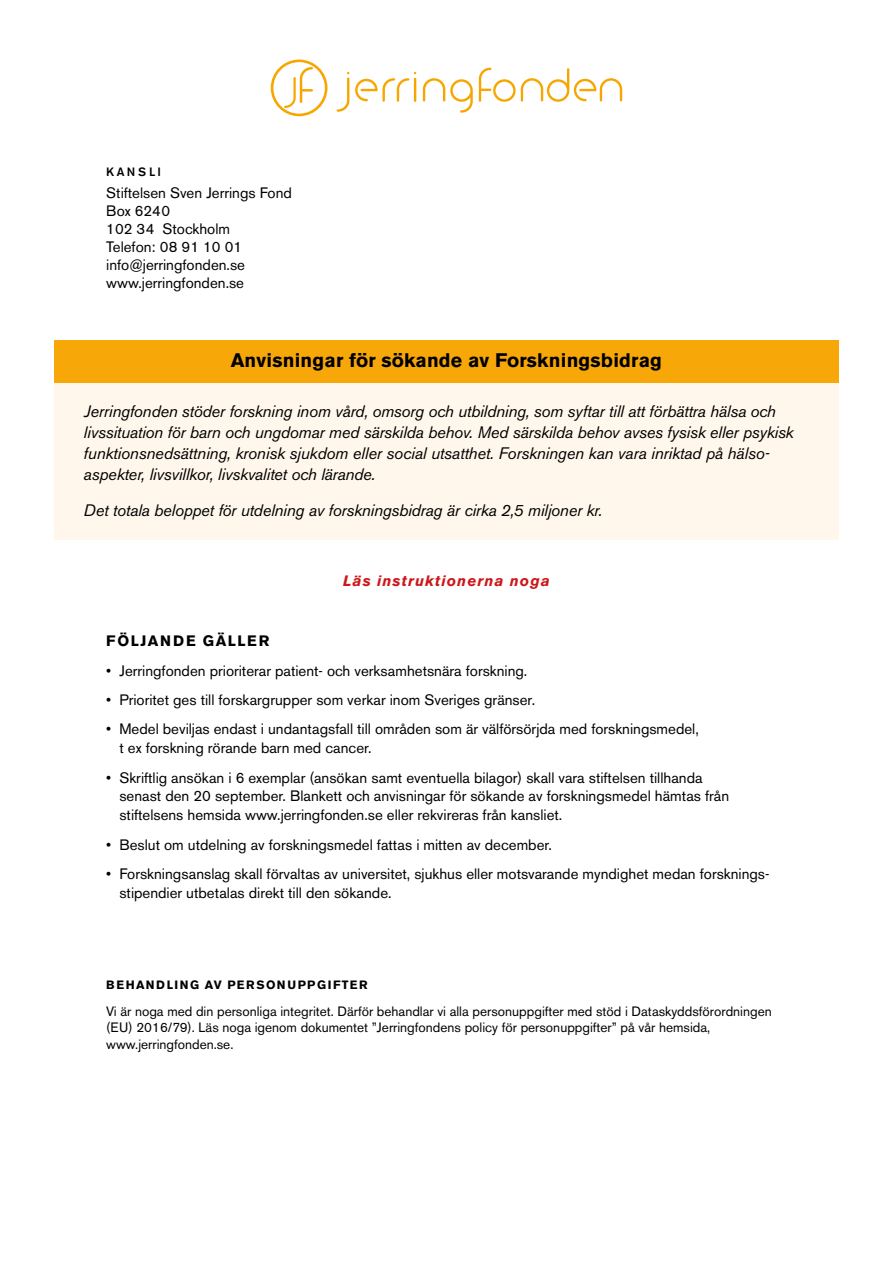
<style>
.page{position:relative;width:893px;height:1263px;background:#fff}
.page>*{position:absolute;margin:0;border:0;box-sizing:border-box;transform-origin:0 0}
.t1{font:700 19.5px "Akzidenz Grotesk BE";letter-spacing:.01em;color:#000}
.t2{font:italic 16.5px/21px "Akzidenz Grotesk BE";letter-spacing:-.015em;color:#000}
.t3{font:15px/18px "Akzidenz Grotesk BE";color:#000}
.t4{font:italic 700 15px "Akzidenz Grotesk BE";letter-spacing:.07em;color:#cd171a}
.t5{font:700 15px "Akzidenz Grotesk BE";letter-spacing:.1em;color:#000}
.t6{font:13.5px/16.5px "Akzidenz Grotesk BE";color:#000}
.t7{font:700 12px "Akzidenz Grotesk BE";letter-spacing:.13em;color:#000}
.t8{font:500 12px "Akzidenz Grotesk BE";letter-spacing:.2em;color:#000}
</style>
<div class="page">
<div style="left:54px;top:383px;width:785px;height:157px;background:#fff7eb"></div>
<div style="left:54px;top:340px;width:785px;height:43px;background:#f7a707"></div>
<svg style="left:423px;top:78px;width:50px;height:35px"></svg>
<svg style="left:479px;top:68px;width:143px;height:34px"></svg>
<svg style="left:271px;top:60px;width:56px;height:56px"></svg>
<svg style="left:337px;top:72px;width:12px;height:40px"></svg>
<svg style="left:355px;top:72px;width:61px;height:30px"></svg>
<p class="t8" style="left:106px;top:165px;width:56px">KANSLI</p>
<p class="t3" style="left:106px;top:184px;width:187px">Stiftelsen Sven Jerrings Fond<br>Box 6240<br>102 34 Stockholm<br>Telefon: 08 91 10 01 info@jerringfonden.se www.jerringfonden.se</p>
<h1 class="t1" style="left:231px;top:349px;width:433px">Anvisningar för sökande av Forskningsbidrag</h1>
<p class="t2" style="left:84px;top:401px;width:711px">Jerringfonden stöder forskning inom vård, omsorg och utbildning, som syftar till att förbättra hälsa och livssituation för barn och ungdomar med särskilda behov. Med särskilda behov avses fysisk eller psykisk funktionsnedsättning, kronisk sjukdom eller social utsatthet. Forskningen kan vara inriktad på hälso&shy;aspekter, livsvillkor, livskvalitet och lärande.</p>
<p class="t2" style="left:84px;top:500px;width:520px">Det totala beloppet för utdelning av forskningsbidrag är cirka 2,5 miljoner kr.</p>
<p class="t4" style="left:343px;top:572px;width:208px">Läs instruktionerna noga</p>
<p class="t5" style="left:106px;top:632px;width:165px">FÖLJANDE GÄLLER</p>
<p class="t3" style="left:106px;top:661px;width:423px">• Jerringfonden prioriterar patient- och verksamhetsnära forskning.</p>
<p class="t3" style="left:106px;top:691px;width:430px">• Prioritet ges till forskargrupper som verkar inom Sveriges gränser.</p>
<p class="t3" style="left:119px;top:720px;width:581px;line-height:18.8px;text-indent:-13px">• Medel beviljas endast i undantagsfall till områden som är välförsörjda med forskningsmedel, t ex forskning rörande barn med cancer.</p>
<p class="t3" style="left:119px;top:768px;width:611px;line-height:18.8px;text-indent:-13px">• Skriftlig ansökan i 6 exemplar (ansökan samt eventuella bilagor) skall vara stiftelsen tillhanda senast den 20 september. Blankett och anvisningar för sökande av forskningsmedel hämtas från stiftelsens hemsida www.jerringfonden.se eller rekvireras från kansliet.</p>
<p class="t3" style="left:106px;top:835px;width:447px">• Beslut om utdelning av forskningsmedel fattas i mitten av december.</p>
<p class="t3" style="left:119px;top:864px;width:652px;line-height:19.5px;text-indent:-13px">• Forskningsanslag skall förvaltas av universitet, sjukhus eller motsvarande myndighet medan forsknings&shy;stipendier utbetalas direkt till den sökande.</p>
<p class="t7" style="left:106px;top:978px;width:263px">BEHANDLING AV PERSONUPPGIFTER</p>
<p class="t6" style="left:106px;top:1003px;width:667px">Vi är noga med din personliga integritet. Därför behandlar vi alla personuppgifter med stöd i Dataskyddsförordningen (EU) 2016/79). Läs noga igenom dokumentet ”Jerringfondens policy för personuppgifter” på vår hemsida, www.jerringfonden.se.</p>
</div>
